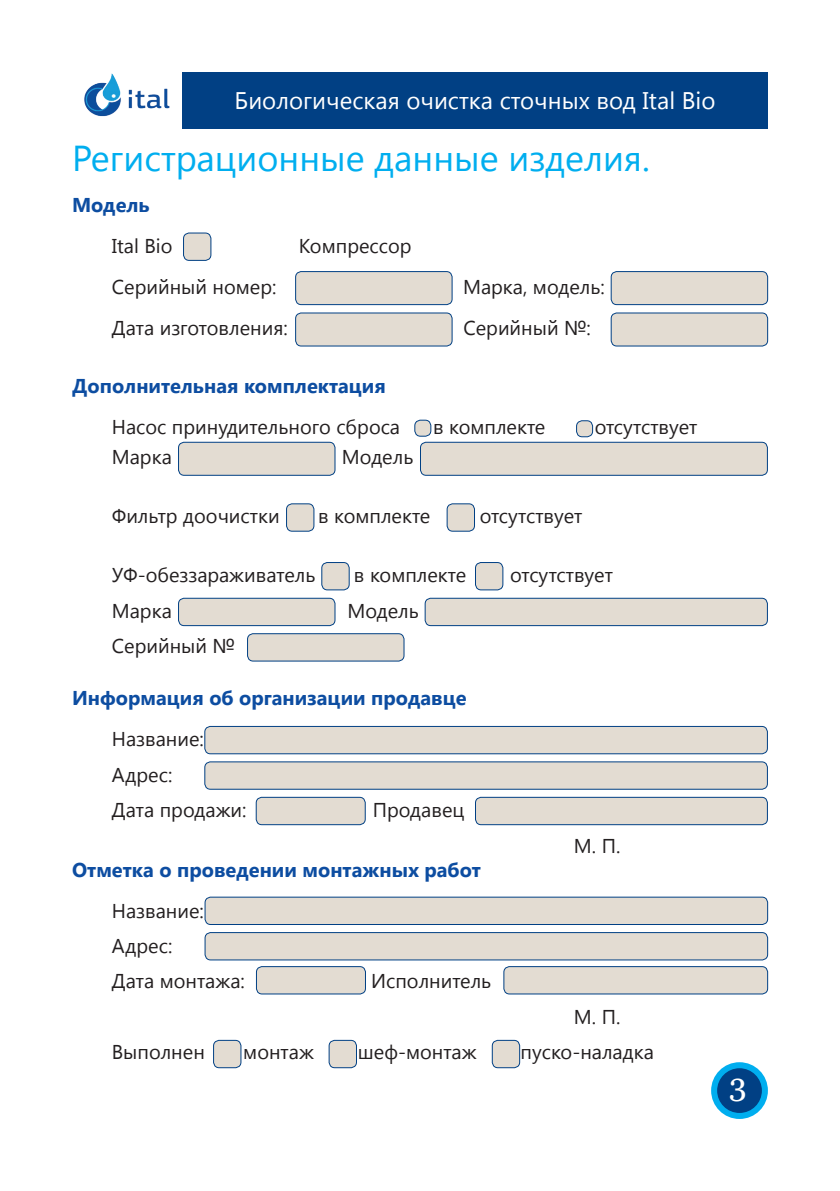
<style>
.page{position:relative;width:840px;height:1191px;background:#fff}
.page>*{position:absolute;margin:0;border:0;box-sizing:border-box;transform-origin:0 0}
.t1{font:36px "Segoe UI";color:#00aeef}
.t2{font:32px "Georgia";color:#fff}
.t3{font:24px "Segoe UI";color:#fff}
.t4{font:20px/35.4px "Segoe UI";color:#231f20}
.t5{font:700 20px "Segoe UI";color:#0d4da1}
</style>
<div class="page">
<div style="left:713px;top:1065px;width:51px;height:51px;background:#014084;border-radius:50%"></div>
<div style="left:710px;top:1062px;width:57px;height:57px;border:6px solid #00aeef;border-radius:50%"></div>
<img style="left:84px;top:73px;width:86px;height:44px">
<div style="left:182px;top:72px;width:585px;height:57px;background:#014084"></div>
<div style="left:295px;top:271px;width:157px;height:34px;background:#e3dcd2;border-radius:6px"></div>
<div style="left:295px;top:271px;width:157px;height:34px;border:1px solid #014084;border-radius:6px"></div>
<div style="left:611px;top:271px;width:156px;height:34px;background:#e3dcd2;border-radius:6px"></div>
<div style="left:610px;top:271px;width:157px;height:34px;border:1px solid #014084;border-radius:6px"></div>
<div style="left:295px;top:313px;width:157px;height:33px;background:#e3dcd2;border-radius:6px"></div>
<div style="left:295px;top:312px;width:157px;height:34px;border:1px solid #014084;border-radius:6px"></div>
<div style="left:611px;top:313px;width:156px;height:33px;background:#e3dcd2;border-radius:6px"></div>
<div style="left:610px;top:312px;width:157px;height:34px;border:1px solid #014084;border-radius:6px"></div>
<div style="left:178px;top:442px;width:157px;height:33px;background:#e3dcd2;border-radius:6px"></div>
<div style="left:178px;top:442px;width:157px;height:34px;border:1px solid #014084;border-radius:6px"></div>
<div style="left:178px;top:598px;width:157px;height:27px;background:#e3dcd2;border-radius:6px"></div>
<div style="left:178px;top:598px;width:157px;height:28px;border:1px solid #014084;border-radius:6px"></div>
<div style="left:425px;top:598px;width:342px;height:27px;background:#e3dcd2;border-radius:6px"></div>
<div style="left:424px;top:598px;width:343px;height:28px;border:1px solid #014084;border-radius:6px"></div>
<div style="left:205px;top:726px;width:562px;height:28px;background:#e3dcd2;border-radius:6px"></div>
<div style="left:204px;top:726px;width:563px;height:28px;border:1px solid #014084;border-radius:6px"></div>
<div style="left:205px;top:897px;width:562px;height:27px;background:#e3dcd2;border-radius:6px"></div>
<div style="left:204px;top:896px;width:563px;height:29px;border:1px solid #014084;border-radius:6px"></div>
<div style="left:205px;top:762px;width:562px;height:27px;background:#e3dcd2;border-radius:6px"></div>
<div style="left:204px;top:761px;width:563px;height:28px;border:1px solid #014084;border-radius:6px"></div>
<div style="left:205px;top:932px;width:562px;height:28px;background:#e3dcd2;border-radius:6px"></div>
<div style="left:204px;top:932px;width:563px;height:28px;border:1px solid #014084;border-radius:6px"></div>
<div style="left:256px;top:797px;width:109px;height:27px;background:#e3dcd2;border-radius:6px"></div>
<div style="left:255px;top:797px;width:110px;height:28px;border:1px solid #014084;border-radius:6px"></div>
<div style="left:256px;top:966px;width:109px;height:28px;background:#e3dcd2;border-radius:6px"></div>
<div style="left:256px;top:966px;width:110px;height:28px;border:1px solid #014084;border-radius:6px"></div>
<div style="left:475px;top:797px;width:292px;height:27px;background:#e3dcd2;border-radius:6px"></div>
<div style="left:474px;top:797px;width:293px;height:28px;border:1px solid #014084;border-radius:6px"></div>
<div style="left:503px;top:966px;width:264px;height:28px;background:#e3dcd2;border-radius:6px"></div>
<div style="left:503px;top:966px;width:264px;height:28px;border:1px solid #014084;border-radius:6px"></div>
<div style="left:247px;top:633px;width:157px;height:28px;background:#e3dcd2;border-radius:6px"></div>
<div style="left:247px;top:633px;width:157px;height:28px;border:1px solid #014084;border-radius:6px"></div>
<div style="left:420px;top:442px;width:347px;height:33px;background:#e3dcd2;border-radius:6px"></div>
<div style="left:420px;top:442px;width:347px;height:34px;border:1px solid #014084;border-radius:6px"></div>
<div style="left:183px;top:233px;width:28px;height:27px;background:#e3dcd2;border-radius:6px"></div>
<div style="left:183px;top:232px;width:28px;height:29px;border:1px solid #014084;border-radius:6px"></div>
<div style="left:414px;top:420px;width:16px;height:16px;background:#e3dcd2;border-radius:6px"></div>
<div style="left:414px;top:420px;width:17px;height:17px;border:1px solid #014084;border-radius:6px"></div>
<div style="left:576px;top:421px;width:16px;height:16px;background:#e3dcd2;border-radius:6px"></div>
<div style="left:575px;top:420px;width:17px;height:17px;border:1px solid #014084;border-radius:6px"></div>
<div style="left:213px;top:1040px;width:28px;height:27px;background:#e3dcd2;border-radius:6px"></div>
<div style="left:213px;top:1039px;width:28px;height:29px;border:1px solid #014084;border-radius:6px"></div>
<div style="left:329px;top:1040px;width:27px;height:27px;background:#e3dcd2;border-radius:6px"></div>
<div style="left:328px;top:1039px;width:29px;height:29px;border:1px solid #014084;border-radius:6px"></div>
<div style="left:492px;top:1040px;width:27px;height:27px;background:#e3dcd2;border-radius:6px"></div>
<div style="left:491px;top:1039px;width:29px;height:29px;border:1px solid #014084;border-radius:6px"></div>
<div style="left:286px;top:504px;width:28px;height:27px;background:#e3dcd2;border-radius:6px"></div>
<div style="left:286px;top:503px;width:28px;height:28px;border:1px solid #014084;border-radius:6px"></div>
<div style="left:447px;top:504px;width:27px;height:27px;background:#e3dcd2;border-radius:6px"></div>
<div style="left:446px;top:503px;width:28px;height:28px;border:1px solid #014084;border-radius:6px"></div>
<div style="left:321px;top:562px;width:28px;height:28px;background:#e3dcd2;border-radius:6px"></div>
<div style="left:321px;top:562px;width:28px;height:28px;border:1px solid #014084;border-radius:6px"></div>
<div style="left:475px;top:562px;width:27px;height:28px;background:#e3dcd2;border-radius:6px"></div>
<div style="left:474px;top:562px;width:29px;height:28px;border:1px solid #014084;border-radius:6px"></div>
<p class="t3" style="left:234px;top:84px;width:482px">Биологическая очистка сточных вод Ital Bio</p>
<h1 class="t1" style="left:72px;top:133px;width:579px">Регистрационные данные изделия.</h1>
<p class="t5" style="left:72px;top:190px;width:79px">Модель</p>
<p class="t4" style="left:112px;top:227px;width:62px">Ital Bio</p>
<p class="t4" style="left:298px;top:227px;width:114px">Компрессор</p>
<p class="t4" style="left:112px;top:268px;width:166px">Серийный номер:</p>
<p class="t4" style="left:463px;top:268px;width:143px">Марка, модель:</p>
<p class="t4" style="left:112px;top:309px;width:177px">Дата изготовления:</p>
<p class="t4" style="left:463px;top:309px;width:129px">Серийный №:</p>
<p class="t5" style="left:72px;top:371px;width:315px">Дополнительная комплектация</p>
<p class="t4" style="left:112px;top:408px;width:290px">Насос принудительного сброса</p>
<p class="t4" style="left:433px;top:408px;width:114px">в комплекте</p>
<p class="t4" style="left:594px;top:408px;width:104px">отсутствует</p>
<p class="t4" style="left:112px;top:438px;width:62px">Марка</p>
<p class="t4" style="left:342px;top:438px;width:73px">Модель</p>
<p class="t4" style="left:112px;top:497px;width:169px">Фильтр доочистки</p>
<p class="t4" style="left:318px;top:497px;width:114px">в комплекте</p>
<p class="t4" style="left:479px;top:497px;width:104px">отсутствует</p>
<p class="t4" style="left:112px;top:556px;width:205px">УФ-обеззараживатель</p>
<p class="t4" style="left:354px;top:556px;width:114px">в комплекте</p>
<p class="t4" style="left:510px;top:556px;width:104px">отсутствует</p>
<p class="t4" style="left:112px;top:592px;width:62px">Марка</p>
<p class="t4" style="left:347px;top:592px;width:73px">Модель</p>
<p class="t4" style="left:112px;top:627px;width:125px">Серийный №</p>
<p class="t5" style="left:72px;top:684px;width:396px">Информация об организации продавце</p>
<p class="t4" style="left:112px;top:720px;width:136px">Название:<br>Адрес:<br>Дата продажи:</p>
<p class="t4" style="left:372px;top:791px;width:93px">Продавец</p>
<p class="t5" style="left:72px;top:855px;width:410px">Отметка о проведении монтажных работ</p>
<p class="t4" style="left:112px;top:892px;width:135px">Название:<br>Адрес:<br>Дата монтажа:</p>
<p class="t4" style="left:371px;top:962px;width:122px">Исполнитель</p>
<p class="t4" style="left:573px;top:827px;width:48px">М. П.</p>
<p class="t4" style="left:573px;top:998px;width:48px">М. П.</p>
<p class="t4" style="left:112px;top:1033px;width:94px">Выполнен</p>
<p class="t4" style="left:243px;top:1033px;width:72px">монтаж</p>
<p class="t4" style="left:357px;top:1033px;width:120px">шеф-монтаж</p>
<p class="t4" style="left:520px;top:1033px;width:135px">пуско-наладка</p>
<h2 class="t2" style="left:729px;top:1066px;width:19px">3</h2>
</div>
